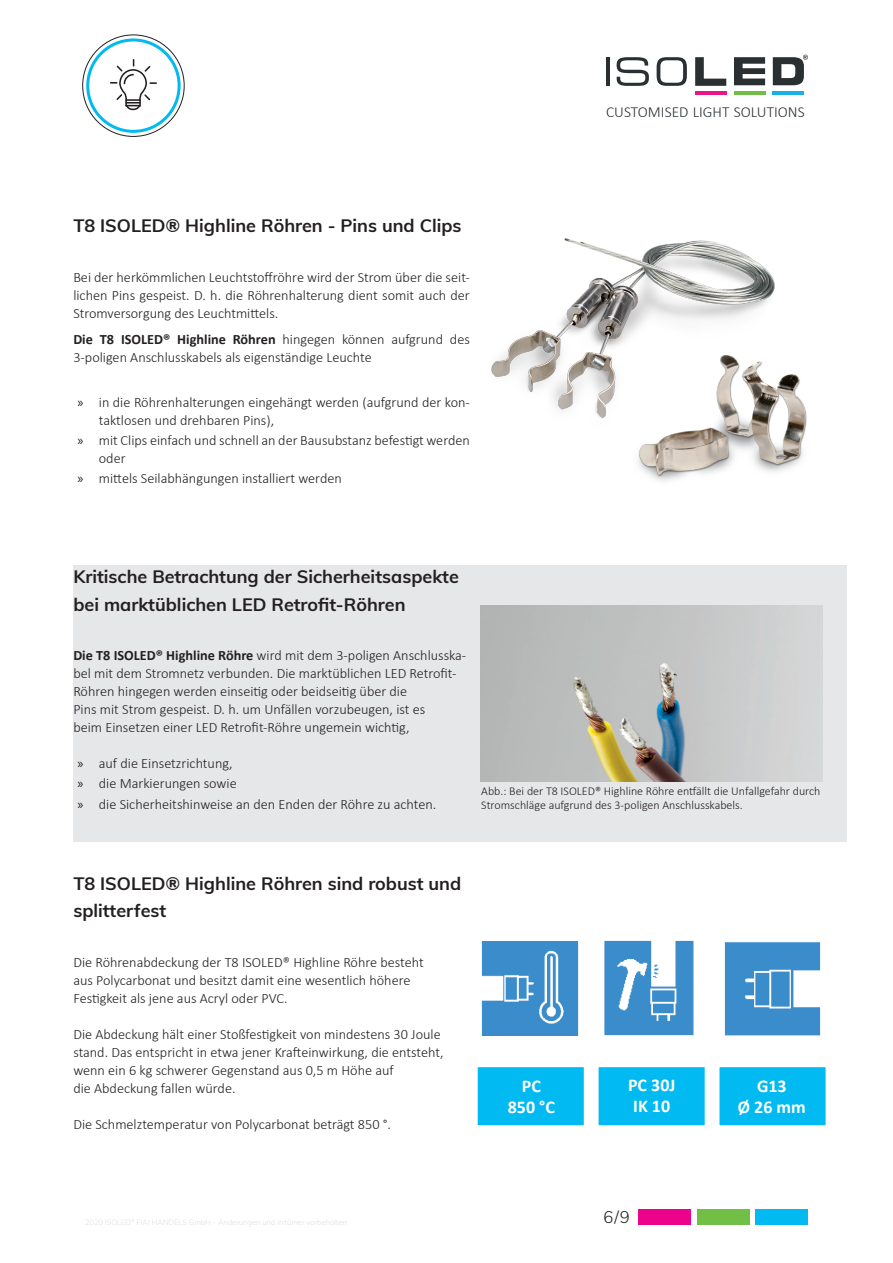
<style>
.page{position:relative;width:893px;height:1263px;background:#fff}
.page>*{position:absolute;margin:0;border:0;box-sizing:border-box;transform-origin:0 0}
.t1{font:700 18px/27.5px "Muli";color:#231f20}
.t2{font:700 18px/21.6px "Calibri";color:#fff;text-align:center}
.t3{font:300 16.5px "Muli";color:#231f20}
.t4{font:300 15.3px "Calibri";color:#2a2f32}
.t5{font:300 14.25px/18px "Calibri";color:#231f20}
.t6{font:300 12px/14.4px "Calibri";color:#231f20}
.s1{font-weight:700}
.s2{font-family:"Myriad Pro";font-weight:400}
</style>
<div class="page">
<div style="left:639px;top:1209px;width:52px;height:16px;background:#ed028c"></div>
<div style="left:756px;top:1209px;width:52px;height:16px;background:#00baf1"></div>
<div style="left:697px;top:1209px;width:52px;height:16px;background:#71bf44"></div>
<hr style="left:606px;top:57px;width:4px;height:29px;background:#2a2f32">
<svg style="left:617px;top:57px;width:32px;height:29px"></svg>
<svg style="left:657px;top:57px;width:30px;height:29px"></svg>
<svg style="left:695px;top:57px;width:31px;height:29px"></svg>
<svg style="left:734px;top:57px;width:31px;height:28px"></svg>
<hr style="left:695px;top:91px;width:31px;height:4px;background:#e9158b">
<hr style="left:734px;top:91px;width:31px;height:4px;background:#70be46">
<hr style="left:773px;top:91px;width:31px;height:4px;background:#18b1e7">
<svg style="left:773px;top:55px;width:35px;height:30px"></svg>
<svg style="left:110px;top:59px;width:47px;height:51px"></svg>
<div style="left:86px;top:38px;width:95px;height:95px;border:3px solid #00baf1;border-radius:50%"></div>
<div style="left:470px;top:565px;width:376px;height:277px;background:#e6e7e9"></div>
<img style="left:638px;top:374px;width:169px;height:107px">
<img style="left:491px;top:238px;width:287px;height:193px">
<div style="left:73px;top:565px;width:397px;height:277px;background:#e6e7e9"></div>
<img style="left:480px;top:606px;width:343px;height:175px">
<div style="left:476px;top:1066px;width:109px;height:61px;background:#00baf1;border:2px solid #fff"></div>
<div style="left:718px;top:1066px;width:109px;height:61px;background:#00baf1;border:2px solid #fff"></div>
<div style="left:597px;top:1066px;width:109px;height:61px;background:#00baf1;border:2px solid #fff"></div>
<img style="left:481px;top:941px;width:98px;height:94px">
<img style="left:604px;top:940px;width:90px;height:96px">
<img style="left:724px;top:942px;width:97px;height:93px">
<p class="t4" style="left:606px;top:102px;width:200px">CUSTOMISED LIGHT SOLUTIONS</p>
<p class="t1" style="left:73px;top:211px;width:390px">T8 ISOLED® Highline Röhren - Pins und Clips</p>
<p class="t5" style="left:73px;top:268px;width:398px;text-align:justify">Bei der herkömmlichen Leuchtstoffröhre wird der Strom über die seit&shy;lichen Pins gespeist. D. h. die Röhrenhalterung dient somit auch der Stromversorgung des Leuchtmittels.</p>
<p class="t5" style="left:73px;top:330px;width:398px"><span class="s1">Die T8 ISOLED® Highline Röhren</span> hingegen können aufgrund des<br>3-poligen Anschlusskabels als eigenständige Leuchte</p>
<p class="t5" style="left:99px;top:393px;width:372px;text-indent:-21px"><span class="s2">»</span> in die Röhrenhalterungen eingehängt werden (aufgrund der kon&shy;taktlosen und drehbaren Pins),</p>
<p class="t5" style="left:99px;top:431px;width:373px;text-indent:-21px"><span class="s2">»</span> mit Clips einfach und schnell an der Bausubstanz befestigt werden oder</p>
<p class="t5" style="left:78px;top:469px;width:266px"><span class="s2">»</span> mittels Seilabhängungen installiert werden</p>
<p class="t1" style="left:73px;top:562px;width:387px">Kritische Betrachtung der Sicherheitsaspekte bei marktüblichen LED Retrofit-Röhren</p>
<p class="t5" style="left:73px;top:646px;width:394px"><span class="s1">Die T8 ISOLED® Highline Röhre</span> wird mit dem 3-poligen Anschlusska&shy;bel mit dem Stromnetz verbunden. Die marktüblichen LED Retrofit-Röhren hingegen werden einseitig oder beidseitig über die<br>Pins mit Strom gespeist. D. h. um Unfällen vorzubeugen, ist es<br>beim Einsetzen einer LED Retrofit-Röhre ungemein wichtig,</p>
<p class="t5" style="left:78px;top:753px;width:360px;line-height:20.1px"><span class="s2">»</span> auf die Einsetzrichtung,<br><span class="s2">»</span> die Markierungen sowie<br><span class="s2">»</span> die Sicherheitshinweise an den Enden der Röhre zu achten.</p>
<p class="t6" style="left:481px;top:783px;width:341px">Abb.: Bei der T8 ISOLED® Highline Röhre entfällt die Unfallgefahr durch<br>Stromschläge aufgrund des 3-poligen Anschlusskabels.</p>
<p class="t1" style="left:73px;top:869px;width:389px">T8 ISOLED® Highline Röhren sind robust und splitterfest</p>
<p class="t5" style="left:73px;top:953px;width:352px">Die Röhrenabdeckung der T8 ISOLED® Highline Röhre besteht aus Polycarbonat und besitzt damit eine wesentlich höhere<br>Festigkeit als jene aus Acryl oder PVC.</p>
<p class="t5" style="left:73px;top:1025px;width:372px">Die Abdeckung hält einer Stoßfestigkeit von mindestens 30 Joule stand. Das entspricht in etwa jener Krafteinwirkung, die entsteht, wenn ein 6 kg schwerer Gegenstand aus 0,5 m Höhe auf<br>die Abdeckung fallen würde.</p>
<p class="t5" style="left:73px;top:1115px;width:319px">Die Schmelztemperatur von Polycarbonat beträgt 850 °.</p>
<p class="t2" style="left:508px;top:1075px;width:49px">PC<br>850 °C</p>
<p class="t2" style="left:628px;top:1073px;width:49px;text-align:left">PC 30J<br>IK 10</p>
<p class="t2" style="left:738px;top:1075px;width:69px">G13<br>Ø 26 mm</p>
<p class="t3" style="left:603px;top:1205px;width:28px">6/9</p>
</div>
